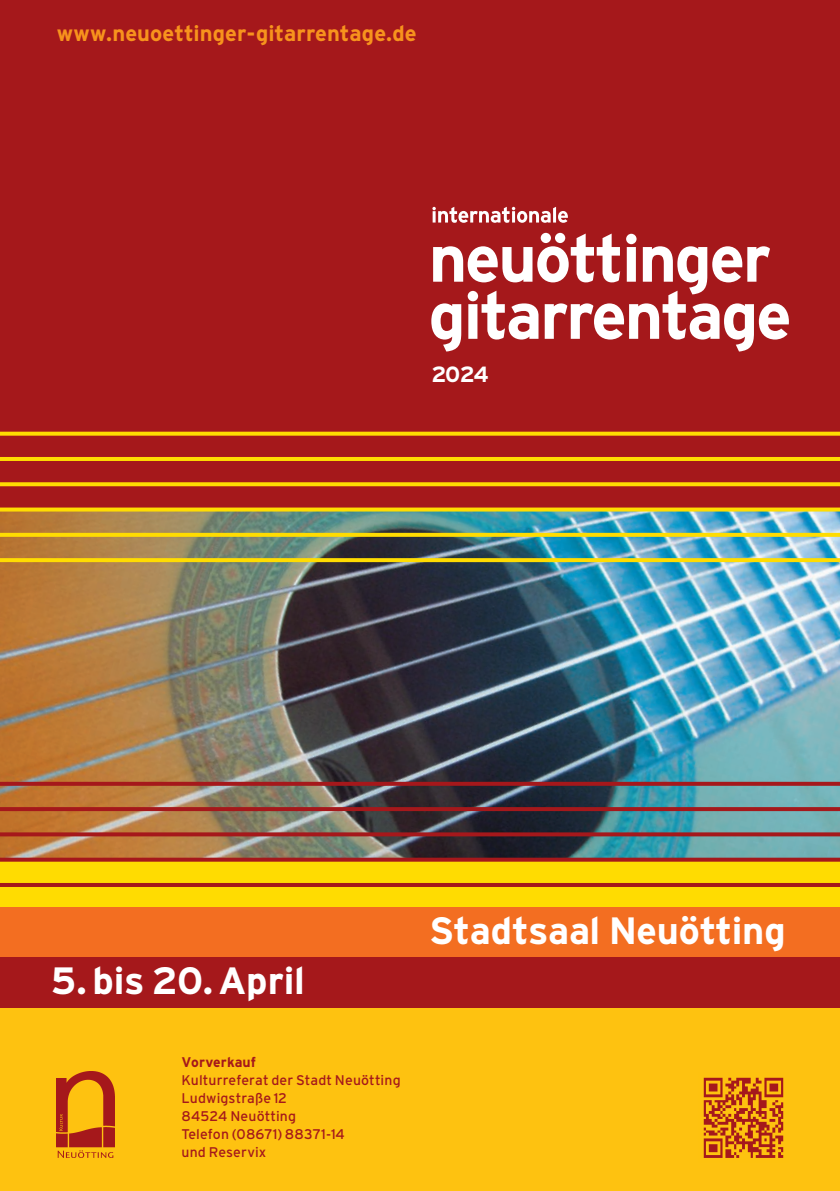
<style>
.page{position:relative;width:840px;height:1191px;background:#fff}
.page>*{position:absolute;margin:0;border:0;box-sizing:border-box;transform-origin:0 0}
.t1{font:700 38px "Interstate";letter-spacing:-.01em;color:#fff}
.t2{font:700 22px "Interstate";letter-spacing:.005em;color:#f7931d}
.t3{font:700 22px "Interstate";color:#fff}
.t4{font:14px/18px "Interstate";letter-spacing:.01em;color:#a5181b}
.t5{font:700 14px "Interstate";letter-spacing:.01em;color:#a5181b}
</style>
<div class="page">
<div style="left:0;top:0;width:839px;height:508px;background:#a5181b"></div>
<div style="left:0;top:1007px;width:839px;height:184px;background:#fec210"></div>
<div style="left:0;top:907px;width:839px;height:51px;background:#f36e21"></div>
<svg style="left:431px;top:233px;width:357px;height:118px"></svg>
<svg style="left:432px;top:207px;width:135px;height:16px"></svg>
<img style="left:0;top:511px;width:839px;height:351px">
<div style="left:0;top:957px;width:839px;height:50px;background:#a5181b"></div>
<svg style="left:0;top:432px;width:839px;height:4px;fill:#ffdc01"></svg>
<hr style="left:0;top:457px;width:839px;height:4px;background:#ffdc01">
<svg style="left:0;top:482px;width:839px;height:4px;fill:#ffdc01"></svg>
<svg style="left:0;top:507px;width:839px;height:4px;fill:#ffdc01"></svg>
<svg style="left:0;top:533px;width:839px;height:4px;fill:#ffdc01"></svg>
<svg style="left:0;top:558px;width:839px;height:4px;fill:#ffdc01"></svg>
<div style="left:0;top:862px;width:839px;height:45px;background:#ffdc01"></div>
<svg style="left:0;top:782px;width:839px;height:4px;fill:#a5181b"></svg>
<hr style="left:0;top:807px;width:839px;height:4px;background:#a5181b">
<svg style="left:0;top:832px;width:839px;height:4px;fill:#a5181b"></svg>
<svg style="left:0;top:857px;width:839px;height:4px;fill:#a5181b"></svg>
<hr style="left:0;top:883px;width:839px;height:4px;background:#a5181b">
<img style="left:57px;top:1071px;width:57px;height:86px">
<img style="left:703px;top:1077px;width:81px;height:81px">
<h2 class="t2" style="left:57px;top:20px;width:361px">www.neuoettinger-gitarrentage.de</h2>
<h2 class="t3" style="left:431px;top:362px;width:59px">2024</h2>
<h1 class="t1" style="left:51px;top:959px;width:255px">5. bis 20. April</h1>
<p class="t5" style="left:181px;top:1054px;width:76px">Vorverkauf</p>
<p class="t4" style="left:181px;top:1071px;width:220px">Kulturreferat der Stadt Neuötting<br>Ludwigstraße 12<br>84524 Neuötting<br>Telefon (08671) 88371-14<br>und Reservix</p>
<h1 class="t1" style="left:429px;top:909px;width:358px">Stadtsaal Neuötting</h1>
</div>
